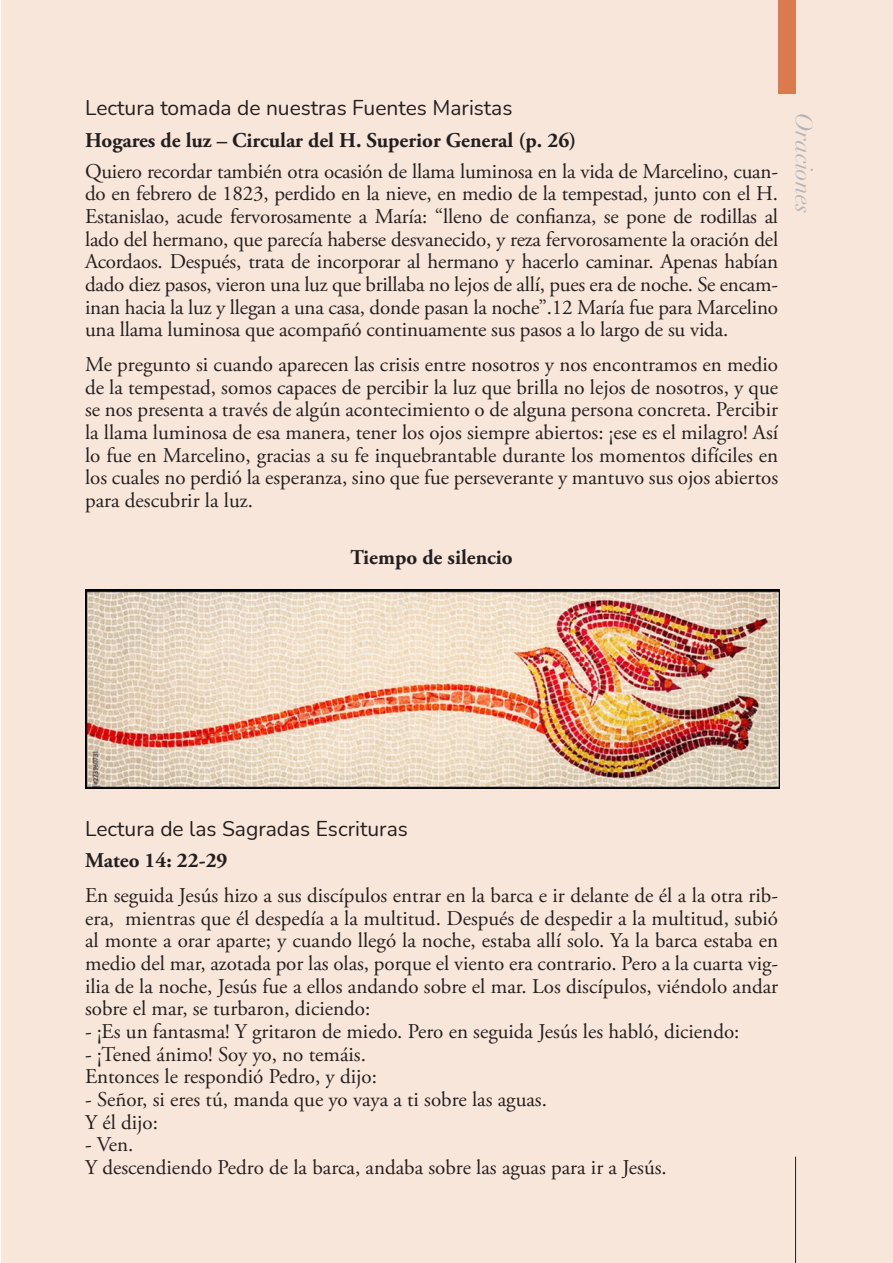
<style>
.page{position:relative;width:893px;height:1263px;background:#fff}
.page>*{position:absolute;margin:0;border:0;box-sizing:border-box;transform-origin:0 0}
.t1{font:italic 24px "Didot";color:#b2b3b7}
.t2{font:21px/22.6px "Adobe Garamond Pro";color:#231f20;text-align:justify}
.Normal__Web{font:700 21px "Adobe Garamond Pro";color:#231f20}
.t3{font:21px "Nunito";color:#231f20}
</style>
<div class="page">
<div style="left:1px;top:0;width:892px;height:1263px;background:#f9e6da"></div>
<hr style="left:795px;top:1157px;width:1px;height:106px;background:#231f20">
<div style="left:778px;top:0;width:18px;height:94px;background:#db7a4d"></div>
<img style="left:85px;top:590px;width:695px;height:198px">
<p class="t3" style="left:85px;top:93px;width:429px">Lectura tomada de nuestras Fuentes Maristas</p>
<p class="Normal__Web" style="left:85px;top:129px;width:493px">Hogares de luz – Circular del H. Superior General (p. 26)</p>
<p class="t2" style="left:85px;top:160px;width:695px">Quiero recordar también otra ocasión de llama luminosa en la vida de Marcelino, cuan&shy;do en febrero de 1823, perdido en la nieve, en medio de la tempestad, junto con el H.<br>Estanislao, acude fervorosamente a María: “lleno de confianza, se pone de rodillas al lado del hermano, que parecía haberse desvanecido, y reza fervorosamente la oración del Acordaos. Después, trata de incorporar al hermano y hacerlo caminar. Apenas habían dado diez pasos, vieron una luz que brillaba no lejos de allí, pues era de noche. Se encam&shy;inan hacia la luz y llegan a una casa, donde pasan la noche”.12 María fue para Marcelino una llama luminosa que acompañó continuamente sus pasos a lo largo de su vida.</p>
<p class="t2" style="left:85px;top:354px;width:695px">Me pregunto si cuando aparecen las crisis entre nosotros y nos encontramos en medio de la tempestad, somos capaces de percibir la luz que brilla no lejos de nosotros, y que se nos presenta a través de algún acontecimiento o de alguna persona concreta. Percibir la llama luminosa de esa manera, tener los ojos siempre abiertos: ¡ese es el milagro! Así lo fue en Marcelino, gracias a su fe inquebrantable durante los momentos difíciles en los cuales no perdió la esperanza, sino que fue perseverante y mantuvo sus ojos abiertos para descubrir la luz.</p>
<p class="Normal__Web" style="left:350px;top:545px;width:164px">Tiempo de silencio</p>
<p class="t1" style="left:819px;top:113px;width:103px;rotate:90deg">Oraciones</p>
<p class="t3" style="left:85px;top:814px;width:324px">Lectura de las Sagradas Escrituras</p>
<p class="Normal__Web" style="left:85px;top:848px;width:144px">Mateo 14: 22-29</p>
<p class="t2" style="left:85px;top:885px;width:695px">En seguida Jesús hizo a sus discípulos entrar en la barca e ir delante de él a la otra rib&shy;era, mientras que él despedía a la multitud. Después de despedir a la multitud, subió al monte a orar aparte; y cuando llegó la noche, estaba allí solo. Ya la barca estaba en medio del mar, azotada por las olas, porque el viento era contrario. Pero a la cuarta vig&shy;ilia de la noche, Jesús fue a ellos andando sobre el mar. Los discípulos, viéndolo andar sobre el mar, se turbaron, diciendo:</p>
<p class="t2" style="left:85px;top:1021px;width:656px">- ¡Es un fantasma! Y gritaron de miedo. Pero en seguida Jesús les habló, diciendo:</p>
<p class="t2" style="left:85px;top:1043px;width:282px">- ¡Tened ánimo! Soy yo, no temáis.</p>
<p class="t2" style="left:85px;top:1066px;width:293px">Entonces le respondió Pedro, y dijo:</p>
<p class="t2" style="left:85px;top:1089px;width:463px">- Señor, si eres tú, manda que yo vaya a ti sobre las aguas.</p>
<p class="t2" style="left:85px;top:1111px;width:74px">Y él dijo:</p>
<p class="t2" style="left:85px;top:1134px;width:50px">- Ven.</p>
<p class="t2" style="left:85px;top:1157px;width:583px">Y descendiendo Pedro de la barca, andaba sobre las aguas para ir a Jesús.</p>
</div>
